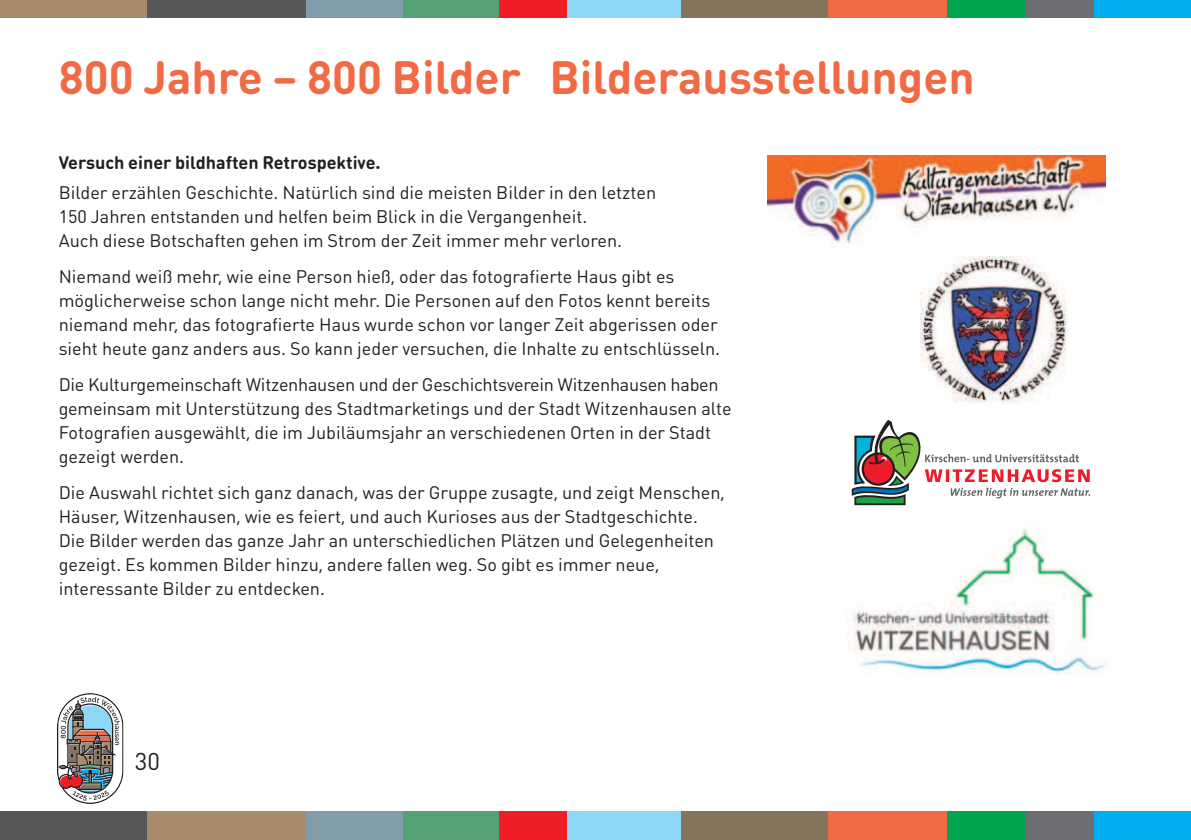
<style>
.page{position:relative;width:1191px;height:840px;background:#fff}
.page>*{position:absolute;margin:0;border:0;box-sizing:border-box;transform-origin:0 0}
.t1{font:700 23px "DIN Round Pro";color:#f26a44}
.t2{font:12px "DIN Round Pro";color:#231f20}
.t3{font:9px "DIN Round Pro";color:#231f20}
.t4{font:9px "DIN Round Pro";letter-spacing:-.03em;color:#231f20}
.t5{font:700 9px "DIN Round Pro";color:#231f20}
</style>
<div class="page">
<div style="left:680px;top:811px;width:148px;height:28px;background:#86755e"></div>
<div style="left:499px;top:811px;width:68px;height:28px;background:#ee1d23"></div>
<div style="left:403px;top:811px;width:96px;height:28px;background:#53a174"></div>
<div style="left:567px;top:811px;width:113px;height:28px;background:#8dd7f7"></div>
<div style="left:306px;top:811px;width:97px;height:28px;background:#839ca9"></div>
<div style="left:828px;top:811px;width:119px;height:28px;background:#f26a44"></div>
<div style="left:947px;top:811px;width:79px;height:28px;background:#00a54f"></div>
<div style="left:1026px;top:811px;width:68px;height:28px;background:#6d6e71"></div>
<div style="left:1094px;top:811px;width:97px;height:28px;background:#00aeef"></div>
<div style="left:0;top:811px;width:147px;height:28px;background:#57585a"></div>
<div style="left:147px;top:811px;width:159px;height:28px;background:#a78b6b"></div>
<div style="left:680px;top:0;width:148px;height:17px;background:#86755e"></div>
<div style="left:499px;top:0;width:68px;height:17px;background:#ee1d23"></div>
<div style="left:403px;top:0;width:96px;height:17px;background:#53a174"></div>
<div style="left:567px;top:0;width:113px;height:17px;background:#8dd7f7"></div>
<div style="left:306px;top:0;width:97px;height:17px;background:#839ca9"></div>
<div style="left:828px;top:0;width:119px;height:17px;background:#f26a44"></div>
<div style="left:947px;top:0;width:79px;height:17px;background:#00a54f"></div>
<div style="left:1026px;top:0;width:68px;height:17px;background:#6d6e71"></div>
<div style="left:1094px;top:0;width:97px;height:17px;background:#00aeef"></div>
<div style="left:0;top:0;width:147px;height:17px;background:#a78b6b"></div>
<div style="left:147px;top:0;width:159px;height:17px;background:#57585a"></div>
<img style="left:767px;top:155px;width:339px;height:89px">
<img style="left:920px;top:256px;width:147px;height:146px">
<svg style="left:57px;top:693px;width:67px;height:110px"></svg>
<img style="left:846px;top:529px;width:261px;height:145px">
<svg style="left:851px;top:420px;width:239px;height:85px"></svg>
<h1 class="t1" style="left:59px;top:72px;width:463px">800 Jahre – 800 Bilder</h1>
<h1 class="t1" style="left:549px;top:72px;width:427px">Bilderausstellungen</h1>
<p class="t5" style="left:59px;top:160px;width:323px">Versuch einer bildhaften Retrospektive.</p>
<p class="t3" style="left:59px;top:190px;width:599px">Bilder erzählen Geschichte. Natürlich sind die meisten Bilder in den letzten</p>
<p class="t3" style="left:59px;top:214px;width:530px">150 Jahren entstanden und helfen beim Blick in die Vergangenheit.</p>
<p class="t3" style="left:59px;top:238px;width:565px">Auch diese Botschaften gehen im Strom der Zeit immer mehr verloren.</p>
<p class="t3" style="left:59px;top:274px;width:617px">Niemand weiß mehr, wie eine Person hieß, oder das fotografierte Haus gibt es</p>
<p class="t3" style="left:59px;top:298px;width:653px">möglicherweise schon lange nicht mehr. Die Personen auf den Fotos kennt bereits</p>
<p class="t3" style="left:59px;top:322px;width:660px">niemand mehr, das fotografierte Haus wurde schon vor langer Zeit abgerissen oder</p>
<p class="t3" style="left:59px;top:346px;width:663px">sieht heute ganz anders aus. So kann jeder versuchen, die Inhalte zu entschlüsseln.</p>
<p class="t4" style="left:59px;top:382px;width:661px">Die Kulturgemeinschaft Witzenhausen und der Geschichtsverein Witzenhausen haben</p>
<p class="t3" style="left:59px;top:406px;width:674px">gemeinsam mit Unterstützung des Stadtmarketings und der Stadt Witzenhausen alte</p>
<p class="t3" style="left:59px;top:430px;width:654px">Fotografien ausgewählt, die im Jubiläumsjahr an verschiedenen Orten in der Stadt</p>
<p class="t3" style="left:59px;top:454px;width:127px">gezeigt werden.</p>
<p class="t3" style="left:59px;top:490px;width:667px">Die Auswahl richtet sich ganz danach, was der Gruppe zusagte, und zeigt Menschen,</p>
<p class="t3" style="left:59px;top:514px;width:641px">Häuser, Witzenhausen, wie es feiert, und auch Kurioses aus der Stadtgeschichte.</p>
<p class="t3" style="left:59px;top:538px;width:657px">Die Bilder werden das ganze Jahr an unterschiedlichen Plätzen und Gelegenheiten</p>
<p class="t3" style="left:59px;top:562px;width:602px">gezeigt. Es kommen Bilder hinzu, andere fallen weg. So gibt es immer neue,</p>
<p class="t3" style="left:59px;top:586px;width:268px">interessante Bilder zu entdecken.</p>
<h2 class="t2" style="left:135px;top:758px;width:27px">30</h2>
</div>
